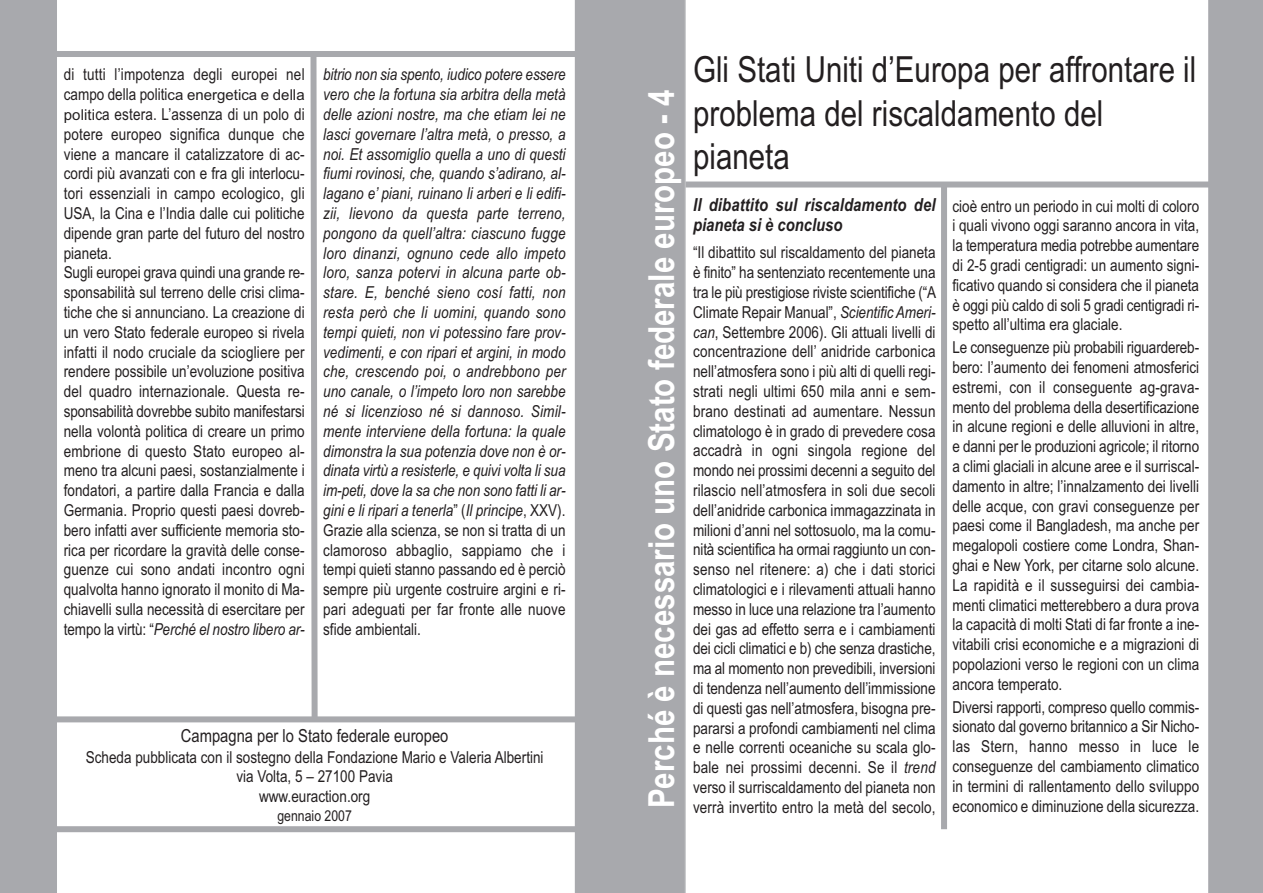
<style>
.page{position:relative;width:1263px;height:893px;background:#fff}
.page>*{position:absolute;margin:0;border:0;box-sizing:border-box;transform-origin:0 0}
.t1{font:36px/43.2px "Arial Narrow";color:#231f20}
.t2{font:700 36px "Arial Narrow";color:#fff}
.t3{font:italic 700 18px/19.5px "Arial Narrow";letter-spacing:.01em;color:#231f20}
.t4{font:18px "Arial Narrow";color:#231f20}
.t5{font:16.5px/19.8px "Arial Narrow";color:#231f20;text-align:justify}
.t6{font:italic 16.5px/19.8px "Arial Narrow";color:#231f20;text-align:justify}
.t7{font:15px "Arial";color:#231f20}
.t8{font:15px "Arial Narrow";color:#231f20}
.s1{font-family:"Arial Narrow";font-size:16.5px}
.s2{font-family:"Arial";font-size:15px}
.s3{font-style:italic}
.s4{font-style:normal}
</style>
<div class="page">
<div style="left:575px;top:0;width:111px;height:893px;background:#a8a9ad"></div>
<div style="left:1208px;top:0;width:55px;height:893px;background:#a8a9ad"></div>
<div style="left:685px;top:182px;width:528px;height:6px;background:#a8a9ad"></div>
<div style="left:941px;top:186px;width:6px;height:643px;background:#a8a9ad"></div>
<div style="left:51px;top:51px;width:527px;height:6px;background:#a8a9ad"></div>
<div style="left:50px;top:716px;width:526px;height:6px;background:#a8a9ad"></div>
<div style="left:51px;top:826px;width:534px;height:6px;background:#a8a9ad"></div>
<div style="left:0;top:0;width:57px;height:893px;background:#a8a9ad"></div>
<svg style="left:307px;top:57px;width:14px;height:666px"></svg>
<p class="t5" style="left:64px;top:65px;width:242px">di tutti l’impotenza degli europei nel</p>
<p class="t7" style="left:64px;top:86px;width:242px"><span class="s1">campo della politi</span>ca energetica e della</p>
<p class="t5" style="left:64px;top:104px;width:242px;text-align:left"><span class="s2">politi</span>ca estera. L’assenza di un polo di potere europeo significa dunque che viene a mancare il catalizzatore di ac&shy;cordi più avanzati con e fra gli interlocu&shy;tori essenziali in campo ecologico, gli USA, la Cina e l’India dalle cui politiche dipende gran parte del futuro del nostro pianeta.<br>Sugli europei grava quindi una grande re&shy;sponsabilità sul terreno delle crisi clima&shy;tiche che si annunciano. La creazione di un vero Stato federale europeo si rivela infatti il nodo cruciale da sciogliere per rendere possibile un’evoluzione positiva del quadro internazionale. Questa re&shy;sponsabilità dovrebbe subito manifestarsi nella volontà politica di creare un primo embrione di questo Stato europeo al&shy;meno tra alcuni paesi, sostanzialmente i fondatori, a partire dalla Francia e dalla Germania. Proprio questi paesi dovreb&shy;bero infatti aver sufficiente memoria sto&shy;rica per ricordare la gravità delle conse&shy;guenze cui sono andati incontro ogni qualvolta hanno ignorato il monito di Ma&shy;chiavelli sulla necessità di esercitare per tempo la virtù: “<span class="s3">Perché el nostro libero ar-</span></p>
<p class="t6" style="left:323px;top:65px;width:244px">bitrio non sia spento, iudico potere essere vero che la fortuna sia arbitra della metà delle azioni nostre, ma che etiam lei ne lasci governare l’altra metà, o presso, a noi. Et assomiglio quella a uno di questi fiumi rovinosi, che, quando s’adirano, al&shy;lagano e’ piani, ruinano li arberi e li edifi&shy;zii, lievono da questa parte terreno, pongono da quell’altra: ciascuno fugge loro dinanzi, ognuno cede allo impeto loro, sanza potervi in alcuna parte ob&shy;stare. E, benché sieno cosí fatti, non resta però che li uomini, quando sono tempi quieti, non vi potessino fare prov&shy;vedimenti, e con ripari et argini, in modo che, crescendo poi, o andrebbono per uno canale, o l’impeto loro non sarebbe né si licenzioso né si dannoso. Simil&shy;mente interviene della fortuna: la quale dimonstra la sua potenzia dove non è or&shy;dinata virtù a resisterle, e quivi volta li sua im-peti, dove la sa che non sono fatti li ar&shy;gini e li ripari a tenerla<span class="s4">” (</span>Il principe<span class="s4">, XXV).<br>Grazie alla scienza, se non si tratta di un clamoroso abbaglio, sappiamo che i tempi quieti stanno passando ed è perciò sempre più urgente costruire argini e ri&shy;pari adeguati per far fronte alle nuove sfide ambientali.</span></p>
<p class="t4" style="left:181px;top:725px;width:269px">Campagna per lo Stato federale europeo</p>
<p class="t5" style="left:86px;top:747px;width:459px;text-align:center">Scheda pubblicata con il sostegno della Fondazione Mario e Valeria Albertini via Volta, 5 – 27100 Pavia<br>www.euraction.org</p>
<p class="t8" style="left:277px;top:807px;width:76px">gennaio 2007</p>
<h1 class="t2" style="left:641px;top:808px;width:720px;rotate:-90deg">Perché è necessario uno Stato federale europeo - 4</h1>
<h1 class="t1" style="left:693px;top:48px;width:505px">Gli Stati Uniti d’Europa per affrontare il problema del riscaldamento del pianeta</h1>
<p class="t3" style="left:693px;top:195px;width:244px">Il dibattito sul riscaldamento del pianeta si è concluso</p>
<p class="t5" style="left:693px;top:243px;width:245px">“Il dibattito sul riscaldamento del pianeta è finito” ha sentenziato recentemente una tra le più prestigiose riviste scientifiche (“A Climate Repair Manual”, <span class="s3">ScientificAmeri&shy;can</span>, Settembre 2006). Gli attuali livelli di concentrazione dell’ anidride carbonica nell’atmosfera sono i più alti di quelli regi&shy;strati negli ultimi 650 mila anni e sem&shy;brano destinati ad aumentare. Nessun climatologo è in grado di prevedere cosa accadrà in ogni singola regione del mondo nei prossimi decenni a seguito del rilascio nell’atmosfera in soli due secoli dell’anidride carbonica immagazzinata in milioni d’anni nel sottosuolo, ma la comu&shy;nità scientifica ha ormai raggiunto un con&shy;senso nel ritenere: a) che i dati storici climatologici e i rilevamenti attuali hanno messo in luce una relazione tra l’aumento dei gas ad effetto serra e i cambiamenti dei cicli climatici e b) che senza drastiche, ma al momento non prevedibili, inversioni di tendenza nell’aumento dell’immissione di questi gas nell’atmosfera, bisogna pre&shy;pararsi a profondi cambiamenti nel clima e nelle correnti oceaniche su scala glo&shy;bale nei prossimi decenni. Se il <span class="s3">trend </span>verso il surriscaldamento del pianeta non verrà invertito entro la metà del secolo,</p>
<p class="t5" style="left:952px;top:196px;width:248px">cioè entro un periodo in cui molti di coloro i quali vivono oggi saranno ancora in vita, la temperatura media potrebbe aumentare di 2-5 gradi centigradi: un aumento signi&shy;ficativo quando si considera che il pianeta è oggi più caldo di soli 5 gradi centigradi ri&shy;spetto all’ultima era glaciale.</p>
<p class="t5" style="left:952px;top:338px;width:248px">Le conseguenze più probabili riguardereb&shy;bero: l’aumento dei fenomeni atmosferici estremi, con il conseguente ag-grava&shy;mento del problema della desertificazione in alcune regioni e delle alluvioni in altre, e danni per le produzioni agricole; il ritorno a climi glaciali in alcune aree e il surriscal&shy;damento in altre; l’innalzamento dei livelli delle acque, con gravi conseguenze per paesi come il Bangladesh, ma anche per megalopoli costiere come Londra, Shan&shy;ghai e New York, per citarne solo alcune.<br>La rapidità e il susseguirsi dei cambia&shy;menti climatici metterebbero a dura prova la capacità di molti Stati di far fronte a ine&shy;vitabili crisi economiche e a migrazioni di popolazioni verso le regioni con un clima ancora temperato.</p>
<p class="t5" style="left:952px;top:697px;width:248px">Diversi rapporti, compreso quello commis&shy;sionato dal governo britannico a Sir Nicho&shy;las Stern, hanno messo in luce le conseguenze del cambiamento climatico in termini di rallentamento dello sviluppo</p>
<p class="t5" style="left:952px;top:796px;width:248px">economico e diminuzione della sicurezza.</p>
</div>
